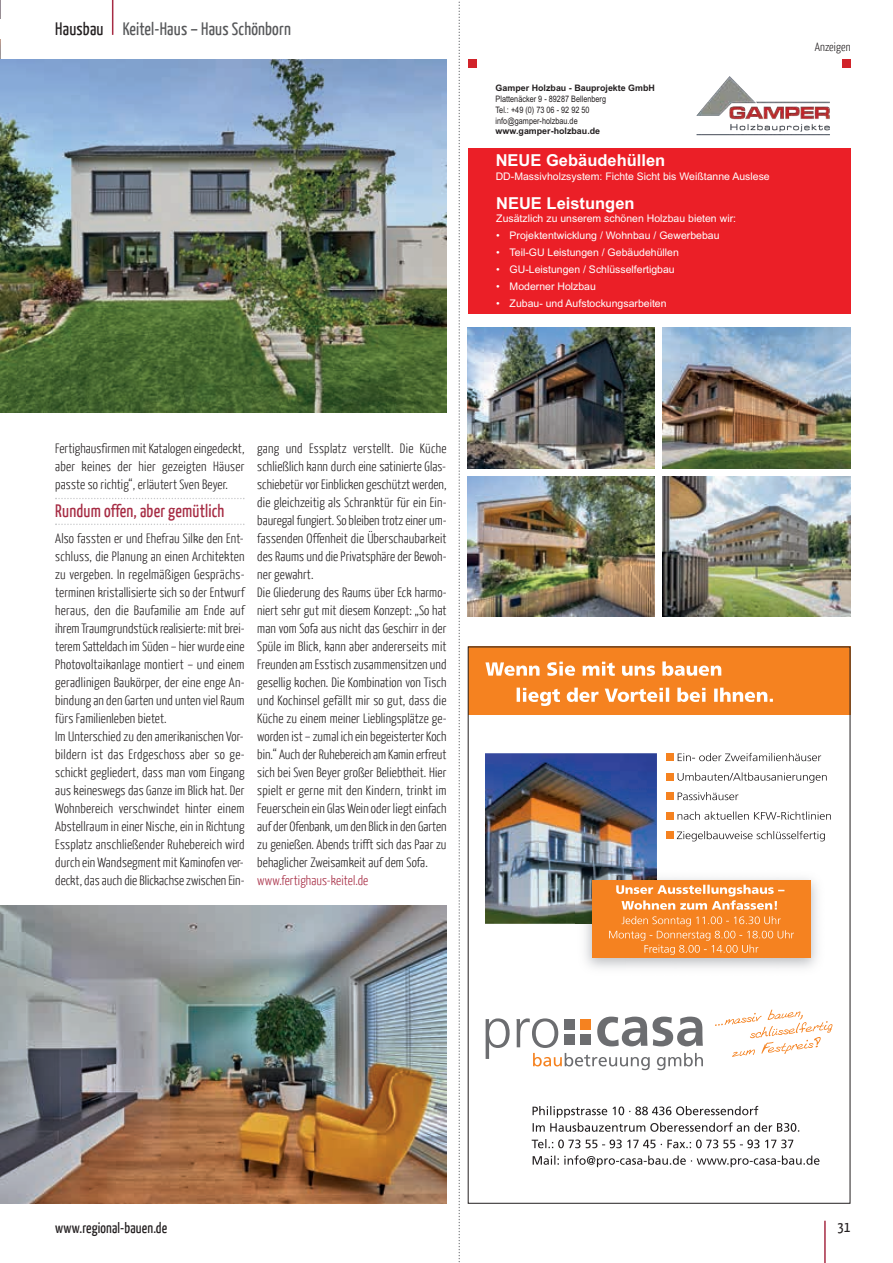
<style>
.page{position:relative;width:893px;height:1263px;background:#fff}
.page>*{position:absolute;margin:0;border:0;box-sizing:border-box;transform-origin:0 0}
.t1{font:18px "Yanone Kaffeesatz";letter-spacing:.01em;color:#57585a}
.t2{font:18px "Yanone Kaffeesatz";letter-spacing:.01em;color:#a62b43}
.t3{font:700 16.5px "Arial";color:#fff}
.t4{font:15px "Yanone Kaffeesatz";letter-spacing:.01em;color:#231f20}
.t5{font:300 13.5px/18px "Yanone Kaffeesatz";letter-spacing:.01em;color:#231f20;text-align:justify}
.t6{font:300 13.5px "Yanone Kaffeesatz";letter-spacing:.01em;color:#a62b43}
.t7{font:300 12px "Yanone Kaffeesatz";letter-spacing:.01em;color:#231f20}
.t8{font:10.5px "Arial";color:#fff}
.t9{font:8.85px/10.6px "Arial Narrow";color:#231f20}
.s1{color:#231f20}
.s2{font-family:"Arial";font-weight:700}
</style>
<div class="page">
<img style="left:0;top:0;width:1px;height:60px">
<hr style="left:824px;top:1220px;width:2px;height:43px;background:#a62b43">
<div style="left:0;top:19px;width:244px;height:19px;background:#fff"></div>
<hr style="left:112px;top:0;width:1px;height:35px;background:#a62b43">
<svg style="left:458px;top:1px;width:2px;height:1262px"></svg>
<svg style="left:55px;top:498px;width:189px;height:1px"></svg>
<svg style="left:55px;top:523px;width:189px;height:2px"></svg>
<img style="left:0;top:60px;width:446px;height:352px">
<img style="left:0;top:906px;width:446px;height:297px">
<div style="left:468px;top:148px;width:382px;height:166px;background:#eb1f27"></div>
<img style="left:663px;top:476px;width:187px;height:141px">
<img style="left:468px;top:476px;width:187px;height:141px">
<img style="left:468px;top:328px;width:187px;height:140px">
<img style="left:663px;top:328px;width:187px;height:140px">
<img style="left:696px;top:76px;width:134px;height:60px">
<div style="left:468px;top:60px;width:8px;height:8px;background:#d1232a"></div>
<div style="left:842px;top:60px;width:8px;height:8px;background:#d1232a"></div>
<div style="left:468px;top:646px;width:382px;height:68px;background:#f58220"></div>
<img style="left:485px;top:753px;width:172px;height:171px">
<svg style="left:486px;top:1016px;width:217px;height:54px"></svg>
<div style="left:564px;top:1019px;width:11px;height:11px;background:#6c6d70"></div>
<div style="left:564px;top:1034px;width:11px;height:11px;background:#6c6d70"></div>
<div style="left:580px;top:1034px;width:11px;height:11px;background:#6c6d70"></div>
<div style="left:580px;top:1019px;width:11px;height:11px;background:#f58220"></div>
<svg style="left:533px;top:1106px;width:266px;height:25px"></svg>
<svg style="left:532px;top:1139px;width:261px;height:9px"></svg>
<svg style="left:533px;top:1155px;width:286px;height:12px"></svg>
<div style="left:666px;top:753px;width:7px;height:8px;background:#f58220"></div>
<svg style="left:678px;top:753px;width:143px;height:8px"></svg>
<div style="left:666px;top:773px;width:7px;height:7px;background:#f58220"></div>
<svg style="left:678px;top:772px;width:149px;height:11px"></svg>
<div style="left:666px;top:792px;width:7px;height:8px;background:#f58220"></div>
<svg style="left:678px;top:792px;width:60px;height:8px"></svg>
<div style="left:666px;top:812px;width:7px;height:7px;background:#f58220"></div>
<svg style="left:677px;top:811px;width:154px;height:8px"></svg>
<div style="left:666px;top:831px;width:7px;height:8px;background:#f58220"></div>
<svg style="left:677px;top:831px;width:148px;height:10px"></svg>
<svg style="left:715px;top:1009px;width:117px;height:47px"></svg>
<svg style="left:485px;top:661px;width:236px;height:15px"></svg>
<svg style="left:517px;top:687px;width:256px;height:19px"></svg>
<img style="left:626px;top:878px;width:192px;height:90px">
<img style="left:585px;top:924px;width:41px;height:44px">
<img style="left:575px;top:867px;width:82px;height:57px">
<div style="left:592px;top:880px;width:218px;height:77px;background:#f58220"></div>
<svg style="left:616px;top:884px;width:168px;height:25px"></svg>
<svg style="left:609px;top:916px;width:185px;height:39px"></svg>
<p class="t1" style="left:55px;top:17px;width:237px"><span class="s1">Hausbau</span> Keitel-Haus – Haus Schönborn</p>
<p class="t9" style="left:496px;top:84px;width:161px"><span class="s2">Gamper Holzbau - Bauprojekte GmbH<br></span>Plattenäcker 9 - 89287 Bellenberg<br>Tel.: +49 (0) 73 06 - 92 92 50 info@gamper-holzbau.de <span class="s2">www.gamper-holzbau.de</span></p>
<p class="t3" style="left:496px;top:154px;width:171px">NEUE Gebäudehüllen</p>
<p class="t8" style="left:496px;top:172px;width:276px">DD-Massivholzsystem: Fichte Sicht bis Weißtanne Auslese</p>
<p class="t8" style="left:496px;top:215px;width:241px">Zusätzlich zu unserem schönen Holzbau bieten wir:</p>
<p class="t8" style="left:496px;top:232px;width:225px">• Projektentwicklung / Wohnbau / Gewerbebau</p>
<p class="t8" style="left:496px;top:248px;width:184px">• Teil-GU Leistungen / Gebäudehüllen</p>
<p class="t8" style="left:496px;top:265px;width:180px">• GU-Leistungen / Schlüsselfertigbau</p>
<p class="t8" style="left:496px;top:282px;width:101px">• Moderner Holzbau</p>
<p class="t8" style="left:496px;top:299px;width:172px">• Zubau- und Aufstockungsarbeiten</p>
<p class="t3" style="left:496px;top:197px;width:140px">NEUE Leistungen</p>
<p class="t7" style="left:815px;top:39px;width:37px">Anzeigen</p>
<p class="t5" style="left:55px;top:438px;width:191px">Fertighausfirmen mit Katalogen eingedeckt, aber keines der hier gezeigten Häuser passte so richtig“, erläutert Sven Beyer.</p>
<p class="t2" style="left:55px;top:499px;width:171px">Rundum offen, aber gemütlich</p>
<p class="t5" style="left:55px;top:528px;width:191px">Also fassten er und Ehefrau Silke den Ent&shy;schluss, die Planung an einen Architekten zu vergeben. In regelmäßigen Gesprächs - terminen kristallisierte sich so der Entwurf heraus, den die Baufamilie am Ende auf ihrem Traumgrundstück realisierte: mit brei&shy;terem Satteldach im Süden – hier wurde eine Photovoltaikanlage montiert – und einem geradlinigen Baukörper, der eine enge An&shy;bindung an den Garten und unten viel Raum fürs Familienleben bietet.</p>
<p class="t5" style="left:55px;top:726px;width:191px">Im Unterschied zu den amerikanischen Vor&shy;bildern ist das Erdgeschoss aber so ge&shy;schickt gegliedert, dass man vom Eingang aus keineswegs das Ganze im Blick hat. Der Wohnbereich verschwindet hinter einem Abstell raum in einer Nische, ein in Richtung Essplatz anschließender Ruhebereich wird durch ein Wandsegment mit Kaminofen ver&shy;deckt, das auch die Blickachse zwischen Ein-</p>
<p class="t5" style="left:257px;top:438px;width:191px">gang und Essplatz verstellt. Die Küche schließlich kann durch eine satinierte Glas&shy;schiebetür vor Einblicken geschützt werden, die gleichzeitig als Schranktür für ein Ein&shy;bauregal fungiert. So bleiben trotz einer um&shy;fassenden Offenheit die Überschaubarkeit des Raums und die Privatsphäre der Bewoh&shy;ner gewahrt.</p>
<p class="t5" style="left:257px;top:582px;width:191px">Die Gliederung des Raums über Eck harmo&shy;niert sehr gut mit diesem Konzept: „So hat man vom Sofa aus nicht das Geschirr in der Spüle im Blick, kann aber andererseits mit Freunden am Esstisch zusammensitzen und gesellig kochen. Die Kombination von Tisch und Kochinsel gefällt mir so gut, dass die Küche zu einem meiner Lieblingsplätze ge&shy;worden ist – zumal ich ein begeisterter Koch bin.“ Auch der Ruhebereich am Kamin erfreut sich bei Sven Beyer großer Beliebtheit. Hier spielt er gerne mit den Kindern, trinkt im Feuerschein ein Glas Wein oder liegt einfach auf der Ofenbank, um den Blick in den Garten zu genießen. Abends trifft sich das Paar zu behaglicher Zweisamkeit auf dem Sofa.</p>
<p class="t6" style="left:257px;top:872px;width:113px">www.fertighaus-keitel.de</p>
<p class="t4" style="left:55px;top:1218px;width:114px">www.regional-bauen.de</p>
<p class="t4" style="left:838px;top:1217px;width:14px">31</p>
</div>
